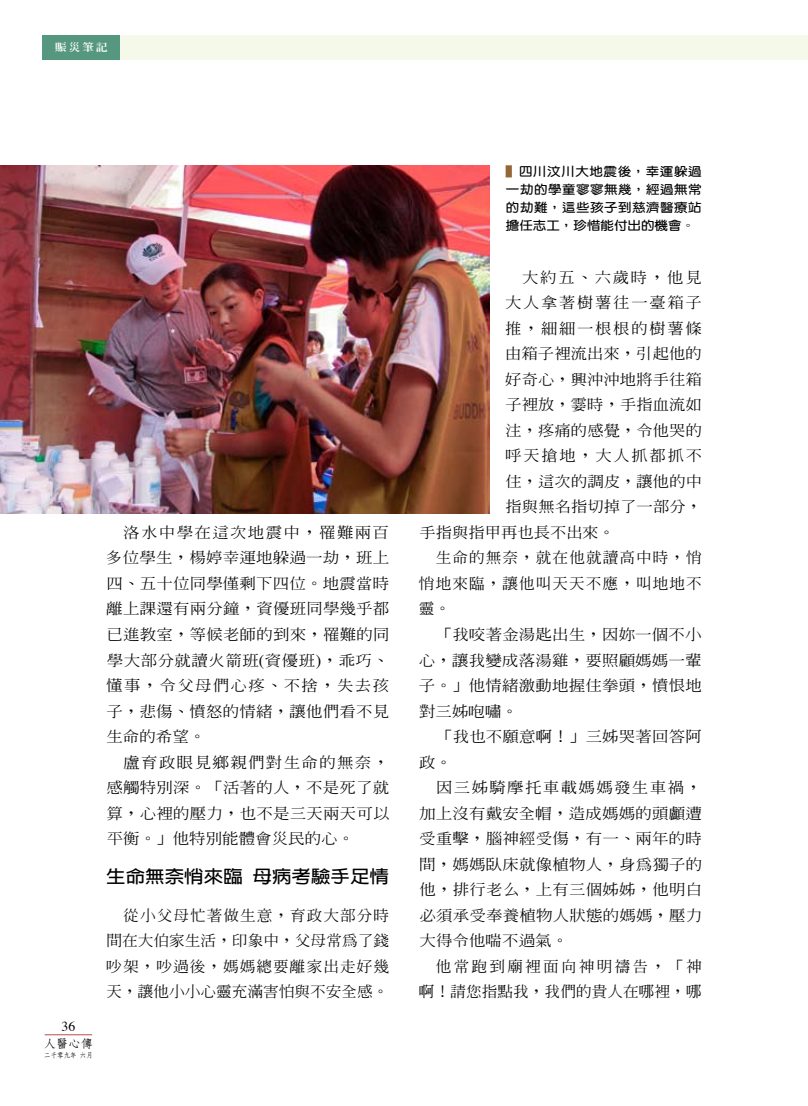
<style>
.page{position:relative;width:808px;height:1106px;background:#fff}
.page>*{position:absolute;margin:0;border:0;box-sizing:border-box;transform-origin:0 0}
.t1{font:700 17.55px "Lin Gothic";color:#000;scale:1.11 1}
.t2{font:500 14.85px/25.5px "Inn Ming";letter-spacing:.01em;color:#000;text-align:justify;scale:1.11 1}
.t3{font:500 14.85px "Inn Ming";letter-spacing:.01em;color:#000;scale:1.1 1}
.t4{font:500 14.85px/25.5px "Inn Ming";letter-spacing:.01em;color:#000;text-align:justify;scale:1.06 1}
.t5{font:500 14.85px "Inn Ming";letter-spacing:.105em;color:#000;scale:1.1 1}
.t6{font:500 14.85px "Inn Ming";letter-spacing:.065em;color:#000;scale:1.06 1}
.t7{font:500 14.85px "Inn Ming";letter-spacing:.08em;color:#000;scale:1.11 1}
.t8{font:500 14.85px "Inn Ming";letter-spacing:.14em;color:#000;scale:1.06 1}
.t9{font:13.65px "Times";color:#000}
.t10{font:700 12.15px/18px "Yen Round";letter-spacing:.04em;color:#000;text-align:justify;scale:1.11 1}
.t11{font:700 11.7px "Nan Sung";color:#000;scale:1.05 1}
.t12{font:800 10.35px "Inn Ming";color:#fff;scale:1.11 1}
.t13{font:700 7.2px "Nan Sung";color:#000;scale:.9 1}
.s1{font-family:"Times";font-weight:400;font-size:16.35px}
.s2{color:#946535}
</style>
<div class="page">
<hr style="left:45px;top:1034px;width:47px;height:1px;background:#bf575b">
<div style="left:43px;top:35px;width:765px;height:24px;background:#f4f9ea"></div>
<div style="left:43px;top:35px;width:77px;height:24px;background:#55977f"></div>
<img style="left:0;top:166px;width:489px;height:347px">
<p class="t12" style="left:55px;top:42px;width:49px">賑災筆記</p>
<p class="t9" style="left:61px;top:1013px;width:15px">36</p>
<p class="t11" style="left:44px;top:1037px;width:49px">人醫心傳</p>
<p class="t13" style="left:44px;top:1051px;width:56px">二千零九年 六月</p>
<p class="t2" style="left:106px;top:519px;width:257px;text-indent:17px">洛水中學在這次地震中，罹難兩百多位學生，楊婷幸運地躲過一劫，班上四、五十位同學僅剩下四位。地震當時離上課還有兩分鐘，資優班同學幾乎都已進教室，等候老師的到來，罹難的同學大部分就讀火箭班<span class="s1">(</span>資優班<span class="s1">)</span>，乖巧、懂事，令父母們心疼、不捨，失去孩子，悲傷、憤怒的情緒，讓他們看不見生命的希望。</p>
<p class="t2" style="left:106px;top:749px;width:256px;text-indent:17px">盧育政眼見鄉親們對生命的無奈，感觸特別深。「活著的人，不是死了就算，心裡的壓力，也不是三天兩天可以平衡。」他特別能體會災民的心。</p>
<p class="t1" style="left:106px;top:867px;width:256px">生命無奈悄來臨 母病考驗手足情</p>
<p class="t4" style="left:106px;top:902px;width:268px;text-indent:17px">從小父母忙著做生意，育政大部分時間在大伯家生活，印象中，父母常為了錢吵架，吵過後，媽媽總要離家出走好幾天，讓他小小心靈充滿害怕與不安全感。</p>
<p class="t10" style="left:506px;top:163px;width:178px"><span class="s2">▌</span>四川汶川大地震後，幸運躲過一劫的學童寥寥無幾，經過無常的劫難，這些孩子到慈濟醫療站擔任志工，珍惜能付出的機會。</p>
<p class="t3" style="left:522px;top:269px;width:165px">大約五、六歲時，他見</p>
<p class="t5" style="left:505px;top:295px;width:180px">大人拿著樹薯往一臺箱子</p>
<p class="t5" style="left:505px;top:321px;width:180px">推，細細一根根的樹薯條</p>
<p class="t3" style="left:505px;top:346px;width:180px">由箱子裡流出來，引起他的</p>
<p class="t3" style="left:505px;top:372px;width:180px">好奇心，興沖沖地將手往箱</p>
<p class="t3" style="left:505px;top:397px;width:180px">子裡放，霎時，手指血流如</p>
<p class="t3" style="left:505px;top:423px;width:180px">注，疼痛的感覺，令他哭的</p>
<p class="t5" style="left:505px;top:448px;width:180px">呼天搶地，大人抓都抓不</p>
<p class="t3" style="left:505px;top:474px;width:180px">住，這次的調皮，讓他的中</p>
<p class="t3" style="left:505px;top:499px;width:180px">指與無名指切掉了一部分，</p>
<p class="t3" style="left:419px;top:525px;width:179px">手指與指甲再也長不出來。</p>
<p class="t6" style="left:436px;top:550px;width:252px">生命的無奈，就在他就讀高中時，悄</p>
<p class="t6" style="left:419px;top:576px;width:268px">悄地來臨，讓他叫天天不應，叫地地不</p>
<p class="t4" style="left:419px;top:596px;width:31px">靈。</p>
<p class="t2" style="left:436px;top:621px;width:241px">「我咬著金湯匙出生，因妳一個不小</p>
<p class="t2" style="left:419px;top:647px;width:256px">心，讓我變成落湯雞，要照顧媽媽一輩</p>
<p class="t2" style="left:419px;top:672px;width:256px">子。」他情緒激動地握住拳頭，憤恨地</p>
<p class="t2" style="left:419px;top:698px;width:91px">對三姊咆嘯。</p>
<p class="t2" style="left:436px;top:723px;width:241px">「我也不願意啊！」三姊哭著回答阿</p>
<p class="t2" style="left:419px;top:749px;width:31px">政。</p>
<p class="t7" style="left:436px;top:780px;width:241px">因三姊騎摩托車載媽媽發生車禍，</p>
<p class="t2" style="left:419px;top:800px;width:256px">加上沒有戴安全帽，造成媽媽的頭顱遭</p>
<p class="t2" style="left:419px;top:825px;width:256px">受重擊，腦神經受傷，有一、兩年的時</p>
<p class="t2" style="left:419px;top:851px;width:256px">間，媽媽臥床就像植物人，身為獨子的</p>
<p class="t2" style="left:419px;top:876px;width:256px">他，排行老么，上有三個姊姊，他明白</p>
<p class="t2" style="left:419px;top:902px;width:256px">必須承受奉養植物人狀態的媽媽，壓力</p>
<p class="t2" style="left:420px;top:927px;width:135px">大得令他喘不過氣。</p>
<p class="t8" style="left:436px;top:958px;width:252px">他常跑到廟裡面向神明禱告，「神</p>
<p class="t4" style="left:419px;top:978px;width:268px">啊！請您指點我，我們的貴人在哪裡，哪</p>
</div>
